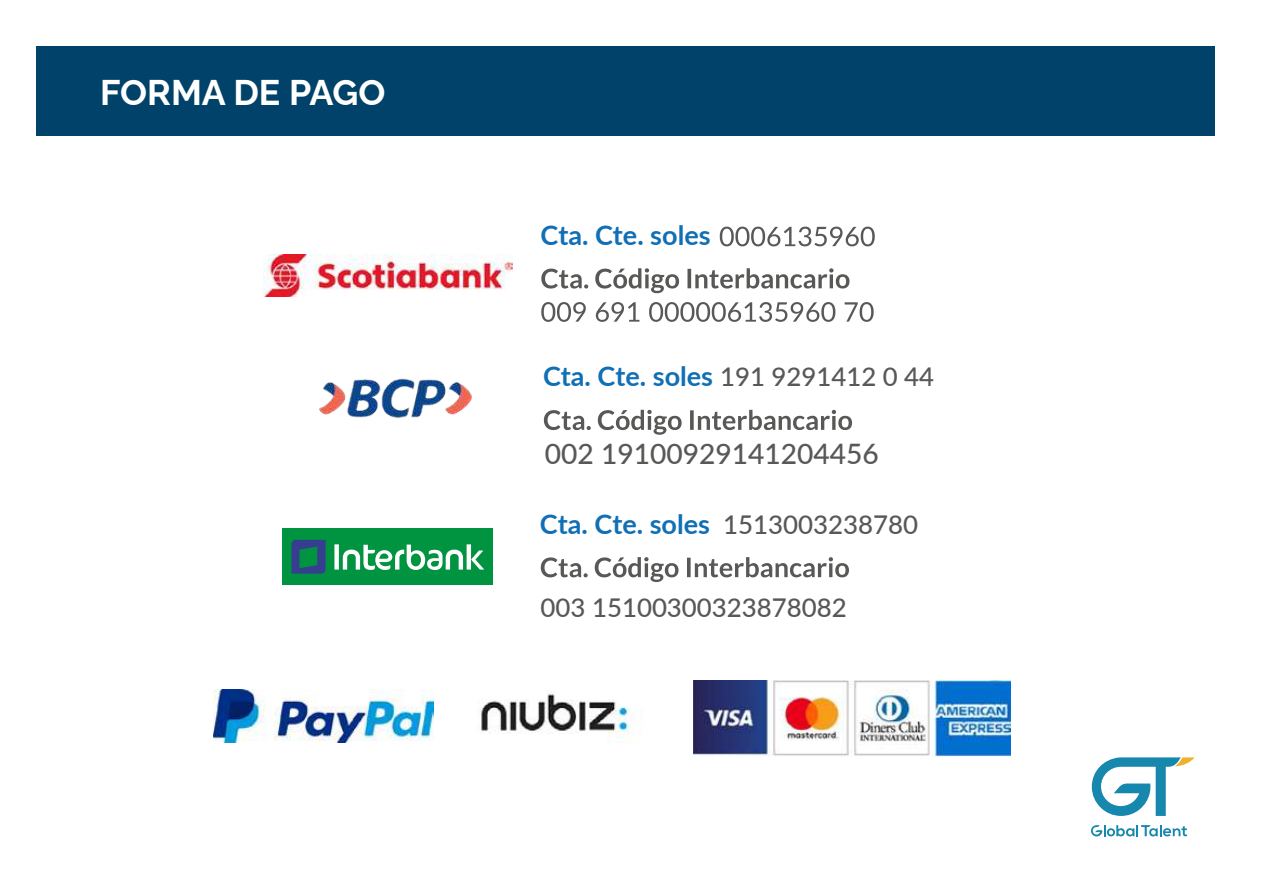
<style>
.page{position:relative;width:1263px;height:893px;background:#fff}
.page>*{position:absolute;margin:0;border:0;box-sizing:border-box;transform-origin:0 0}
.t1{font:700 35.7px "Raleway";color:#fff}
.t2{font:31.65px "Lato";color:#585857}
.t3{font:500 28.2px "Lato";color:#585857}
.t4{font:700 27px "Lato";color:#106fb5}
.t5{font:500 25.8px "Lato";color:#585857}
.s1{font-weight:500;font-size:25.8px;color:#585857}
</style>
<div class="page">
<div style="left:36px;top:46px;width:1179px;height:89px;background:#004269"></div>
<svg style="left:1091px;top:825px;width:96px;height:11px"></svg>
<svg style="left:1091px;top:757px;width:103px;height:59px"></svg>
<svg style="left:720px;top:227px;width:155px;height:19px"></svg>
<svg style="left:541px;top:268px;width:308px;height:25px"></svg>
<svg style="left:541px;top:302px;width:333px;height:20px"></svg>
<img style="left:263px;top:254px;width:249px;height:42px">
<img style="left:213px;top:689px;width:220px;height:53px">
<img style="left:479px;top:693px;width:152px;height:50px">
<img style="left:694px;top:680px;width:317px;height:76px">
<svg style="left:544px;top:410px;width:308px;height:25px"></svg>
<img style="left:319px;top:378px;width:152px;height:40px">
<div style="left:282px;top:528px;width:211px;height:57px;background:#009440"></div>
<svg style="left:291px;top:540px;width:35px;height:34px"></svg>
<svg style="left:334px;top:544px;width:150px;height:26px"></svg>
<svg style="left:541px;top:557px;width:308px;height:25px"></svg>
<h1 class="t1" style="left:100px;top:65px;width:287px">FORMA DE PAGO</h1>
<p class="t4" style="left:540px;top:215px;width:172px">Cta. Cte. soles</p>
<p class="t4" style="left:543px;top:357px;width:393px">Cta. Cte. soles <span class="s1">191 9291412 0 44</span></p>
<p class="t3" style="left:545px;top:433px;width:336px">002 19100929141204456</p>
<p class="t2" style="left:654px;top:443px;width:259px">20000041324067</p>
<p class="t4" style="left:540px;top:504px;width:380px">Cta. Cte. soles <span class="s1">1513003238780</span></p>
<p class="t5" style="left:540px;top:589px;width:308px">003 15100300323878082</p>
</div>
